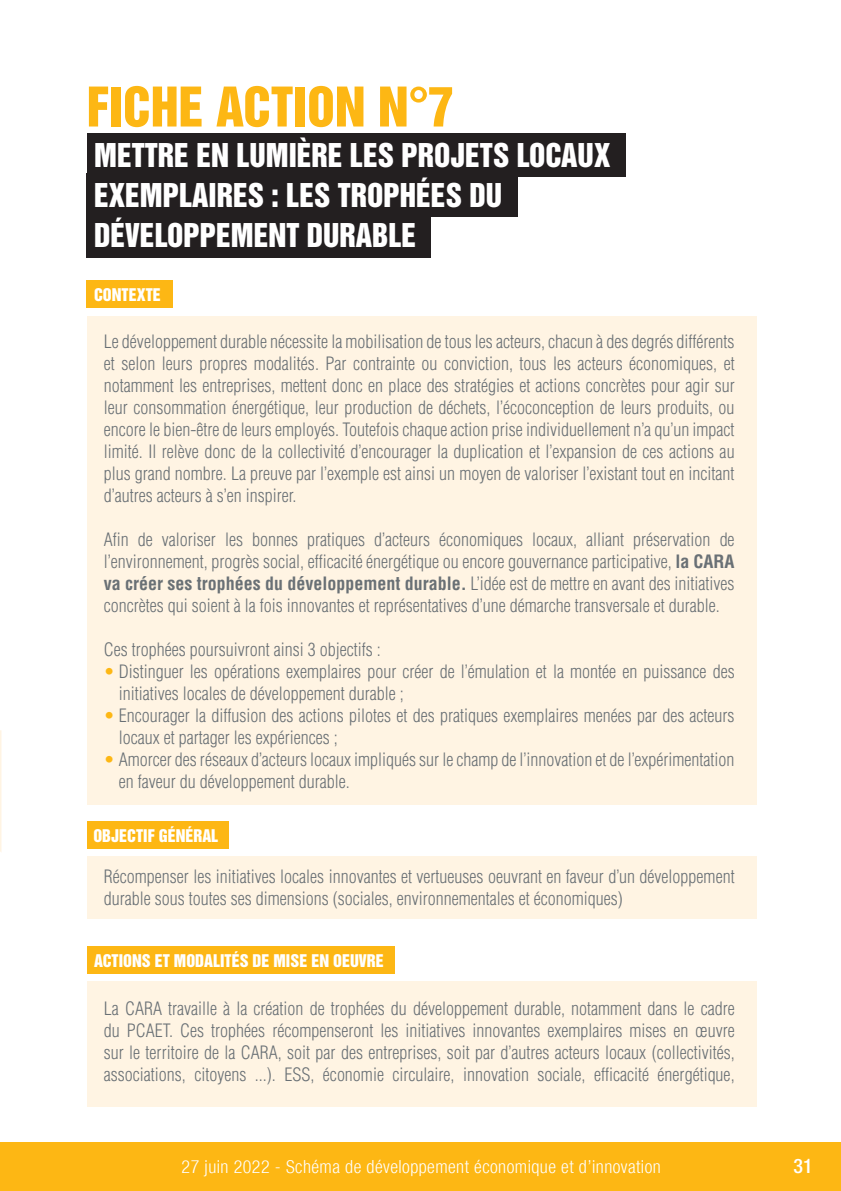
<style>
.page{position:relative;width:841px;height:1191px;background:#fff}
.page>*{position:absolute;margin:0;border:0;box-sizing:border-box;transform-origin:0 0}
.t1{font:50px "Helvetica Inserat LT Std";color:#fdb714}
.t2{font:30px/40px "Helvetica Inserat LT Std";color:#fff}
.t3{font:500 condensed 20px "Helvetica Neue";color:#fff}
.t4{font:300 condensed 18px/22px "Helvetica LT Std";color:#697075}
.t5{font:300 condensed 18px "Helvetica Neue";letter-spacing:.025em;color:#fff}
.t6{font:16px "Helvetica Inserat LT Std";color:#fff}
.s1{font-weight:700}
.s2{color:#fdb714}
</style>
<div class="page">
<svg style="left:0;top:730px;width:1px;height:122px"></svg>
<div style="left:0;top:1142px;width:840px;height:49px;background:#fdb714"></div>
<div style="left:87px;top:134px;width:538px;height:43px;background:#231f20"></div>
<div style="left:87px;top:174px;width:431px;height:43px;background:#231f20"></div>
<div style="left:87px;top:214px;width:344px;height:43px;background:#231f20"></div>
<div style="left:87px;top:316px;width:669px;height:489px;background:#fff4e3"></div>
<div style="left:87px;top:281px;width:86px;height:27px;background:#fdb714"></div>
<div style="left:87px;top:856px;width:669px;height:63px;background:#fff4e3"></div>
<div style="left:87px;top:821px;width:142px;height:27px;background:#fdb714"></div>
<div style="left:87px;top:981px;width:669px;height:126px;background:#fff4e3"></div>
<div style="left:87px;top:946px;width:308px;height:27px;background:#fdb714"></div>
<h1 class="t1" style="left:87px;top:85px;width:368px">FICHE ACTION N°7</h1>
<h2 class="t2" style="left:94px;top:136px;width:517px">METTRE EN LUMIÈRE LES PROJETS LOCAUX<br>EXEMPLAIRES : LES TROPHÉES DU<br>DÉVELOPPEMENT DURABLE</h2>
<p class="t6" style="left:94px;top:288px;width:68px">CONTEXTE</p>
<p class="t4" style="left:104px;top:332px;width:632px;text-align:justify">Le développement durable nécessite la mobilisation de tous les acteurs, chacun à des degrés différents et selon leurs propres modalités. Par contrainte ou conviction, tous les acteurs économiques, et notamment les entreprises, mettent donc en place des stratégies et actions concrètes pour agir sur leur consommation énergétique, leur production de déchets, l’écoconception de leurs produits, ou encore le bien-être de leurs employés. Toutefois chaque action prise individuellement n’a qu’un impact limité. Il relève donc de la collectivité d’encourager la duplication et l’expansion de ces actions au plus grand nombre. La preuve par l’exemple est ainsi un moyen de valoriser l’existant tout en incitant d’autres acteurs à s’en inspirer.</p>
<p class="t4" style="left:104px;top:530px;width:632px;text-align:justify">Afin de valoriser les bonnes pratiques d’acteurs économiques locaux, alliant préservation de l’environnement, progrès social, efficacité énergétique ou encore gouvernance participative, <span class="s1">la CARA va créer ses trophées du développement durable.</span> L’idée est de mettre en avant des initiatives concrètes qui soient à la fois innovantes et représentatives d’une démarche transversale et durable.</p>
<p class="t4" style="left:104px;top:640px;width:278px">Ces trophées poursuivront ainsi 3 objectifs :</p>
<p class="t4" style="left:119px;top:662px;width:617px;text-indent:-15px"><span class="s2">•</span> Distinguer les opérations exemplaires pour créer de l’émulation et la montée en puissance des initiatives locales de développement durable ;</p>
<p class="t4" style="left:119px;top:706px;width:617px;text-indent:-15px"><span class="s2">•</span> Encourager la diffusion des actions pilotes et des pratiques exemplaires menées par des acteurs locaux et partager les expériences ;</p>
<p class="t4" style="left:119px;top:750px;width:617px;text-indent:-15px"><span class="s2">•</span> Amorcer des réseaux d’acteurs locaux impliqués sur le champ de l’innovation et de l’expérimentation en faveur du développement durable.</p>
<p class="t6" style="left:93px;top:828px;width:126px">OBJECTIF GÉNÉRAL</p>
<p class="t4" style="left:104px;top:868px;width:632px">Récompenser les initiatives locales innovantes et vertueuses oeuvrant en faveur d’un développement durable sous toutes ses dimensions (sociales, environnementales et économiques)</p>
<p class="t6" style="left:94px;top:953px;width:291px">ACTIONS ET MODALITÉS DE MISE EN OEUVRE</p>
<p class="t4" style="left:104px;top:999px;width:632px;text-align:justify">La CARA travaille à la création de trophées du développement durable, notamment dans le cadre du PCAET. Ces trophées récompenseront les initiatives innovantes exemplaires mises en œuvre sur le territoire de la CARA, soit par des entreprises, soit par d’autres acteurs locaux (collectivités, associations, citoyens ...). ESS, économie circulaire, innovation sociale, efficacité énergétique,</p>
<p class="t5" style="left:182px;top:1159px;width:480px">27 juin 2022 - Schéma de développement économique et d’innovation</p>
<p class="t3" style="left:793px;top:1158px;width:21px">31</p>
</div>
